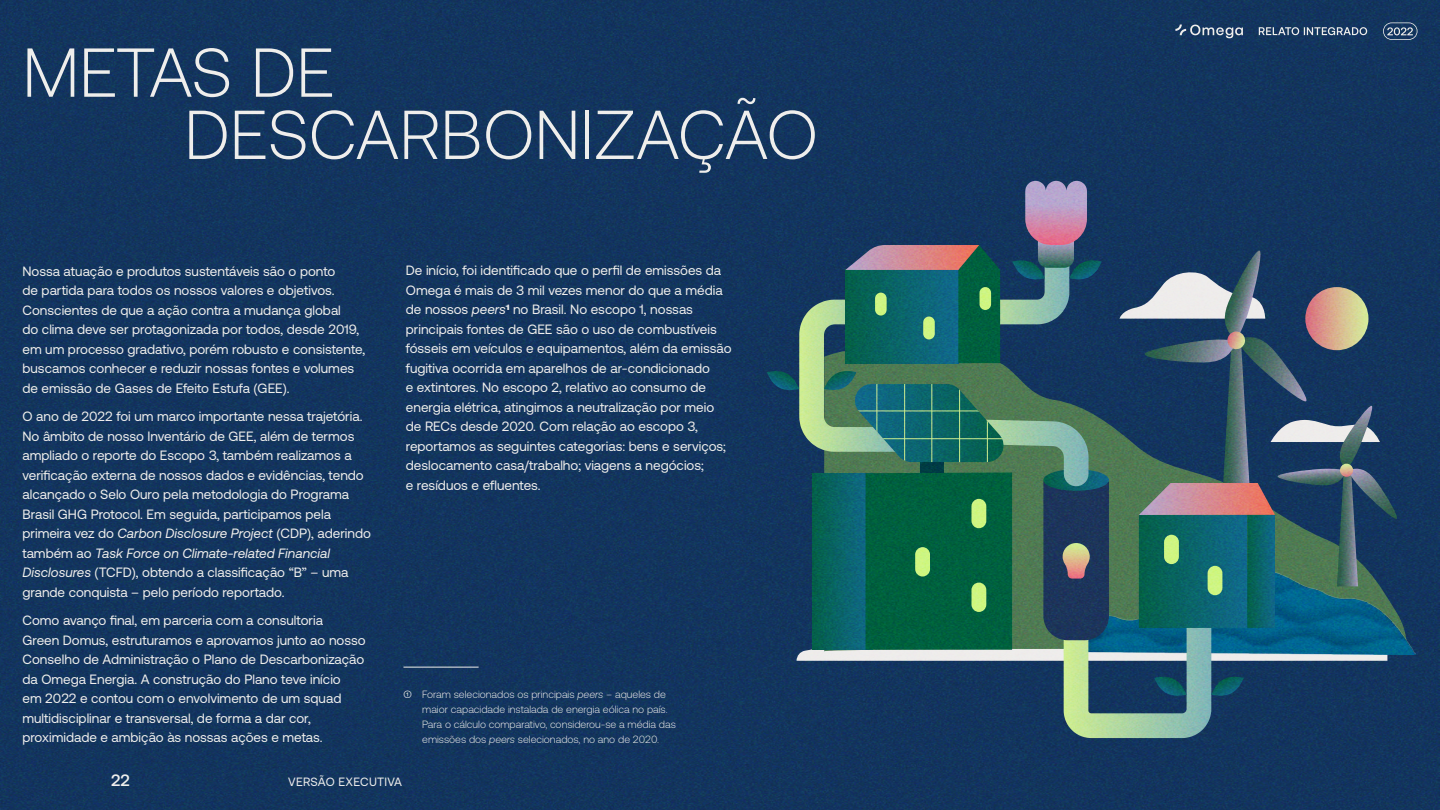
<style>
.page{position:relative;width:1440px;height:810px;background:#fff}
.page>*{position:absolute;margin:0;border:0;box-sizing:border-box;transform-origin:0 0}
.t1{font:300 69px/62.2px "Aeonik";color:#efeeec}
.t2{font:500 16.5px "Aeonik";color:#efeeec}
.t3{font:13.5px/19.5px "Aeonik";color:#efeeec}
.t4{font:12px "Aeonik";letter-spacing:.025em;color:#efeeec}
.t5{font:300 10.5px/15px "Aeonik";color:#efeeec}
.s1{font-style:italic}
.s2{font-weight:400}
</style>
<div class="page">
<img style="left:0;top:0;width:1440px;height:810px">
<hr style="left:404px;top:667px;width:75px;height:1px;background:#efeeec">
<svg style="left:1175px;top:25px;width:68px;height:13px"></svg>
<svg style="left:1383px;top:22px;width:34px;height:18px"></svg>
<svg style="left:1259px;top:27px;width:108px;height:8px"></svg>
<h1 class="t1" style="left:184px;top:42px;width:635px;text-indent:-162px">METAS DE<br>DESCARBONIZAÇÃO</h1>
<p class="t3" style="left:22px;top:261px;width:344px">Nossa atuação e produtos sustentáveis são o ponto<br>de partida para todos os nossos valores e objetivos.<br>Conscientes de que a ação contra a mudança global<br>do clima deve ser protagonizada por todos, desde 2019, em um processo gradativo, porém robusto e consistente, buscamos conhecer e reduzir nossas fontes e volumes de emissão de Gases de Efeito Estufa (GEE).</p>
<p class="t3" style="left:22px;top:407px;width:350px">O ano de 2022 foi um marco importante nessa trajetória.<br>No âmbito de nosso Inventário de GEE, além de termos ampliado o reporte do Escopo 3, também realizamos a verificação externa de nossos dados e evidências, tendo alcançado o Selo Ouro pela metodologia do Programa Brasil GHG Protocol. Em seguida, participamos pela primeira vez do <span class="s1">Carbon Disclosure Project</span> (CDP), aderindo também ao <span class="s1">Task Force on Climate-related Financial Disclosures</span> (TCFD), obtendo a classificação “B” – uma grande conquista – pelo período reportado.</p>
<p class="t3" style="left:22px;top:611px;width:345px">Como avanço final, em parceria com a consultoria<br>Green Domus, estruturamos e aprovamos junto ao nosso Conselho de Administração o Plano de Descarbonização da Omega Energia. A construção do Plano teve início<br>em 2022 e contou com o envolvimento de um squad multidisciplinar e transversal, de forma a dar cor, proximidade e ambição às nossas ações e metas.</p>
<p class="t3" style="left:406px;top:261px;width:327px">De início, foi identificado que o perfil de emissões da Omega é mais de 3 mil vezes menor do que a média de nossos <span class="s1">peers</span><sup>1</sup> no Brasil. No escopo 1, nossas principais fontes de GEE são o uso de combustíveis fósseis em veículos e equipamentos, além da emissão fugitiva ocorrida em aparelhos de ar-condicionado<br>e extintores. No escopo 2, relativo ao consumo de energia elétrica, atingimos a neutralização por meio de RECs desde 2020. Com relação ao escopo 3, reportamos as seguintes categorias: bens e serviços; deslocamento casa/trabalho; viagens a negócios;<br>e resíduos e efluentes.</p>
<p class="t5" style="left:422px;top:686px;width:255px;text-indent:-19px"><span class="s2">➀</span> Foram selecionados os principais <span class="s1">peers</span> – aqueles de maior capacidade instalada de energia eólica no país.<br>Para o cálculo comparativo, considerou-se a média das emissões dos <span class="s1">peers</span> selecionados, no ano de 2020.</p>
<p class="t2" style="left:111px;top:771px;width:20px">22</p>
<p class="t4" style="left:288px;top:775px;width:115px">VERSÃO EXECUTIVA</p>
</div>
